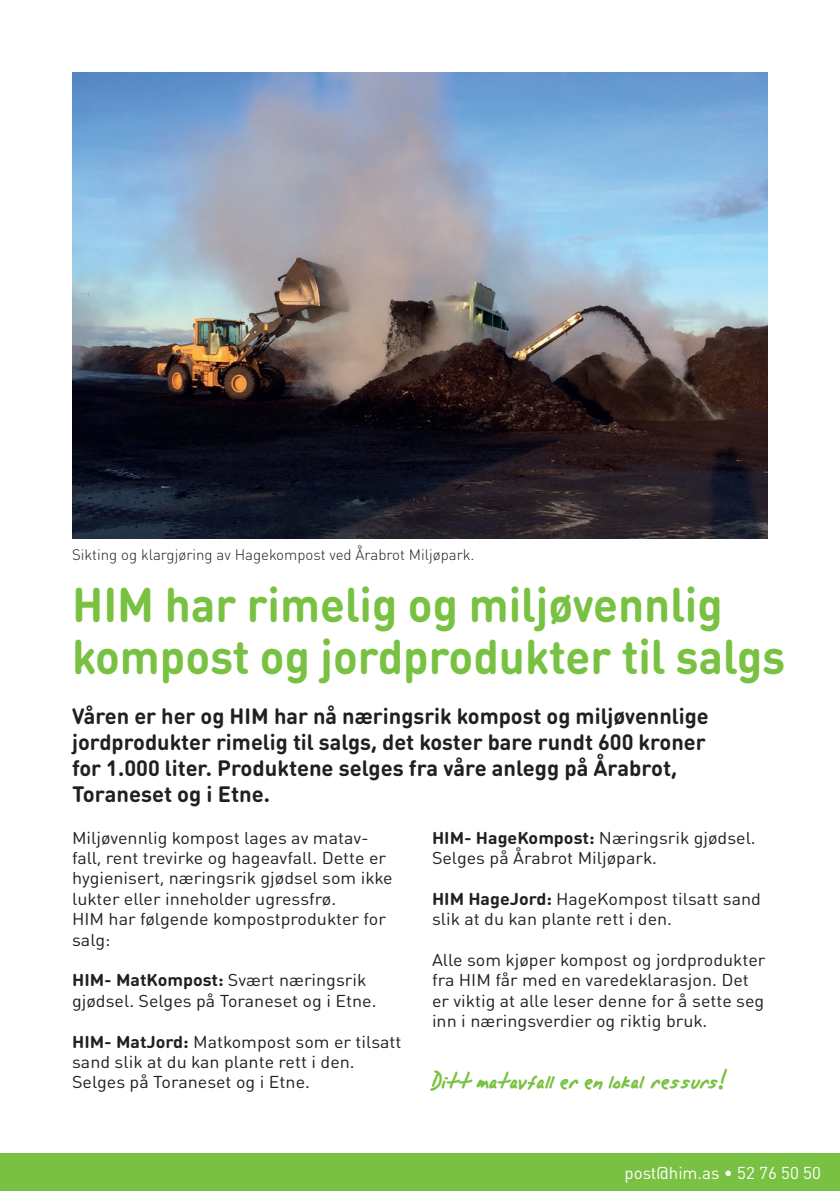
<style>
.page{position:relative;width:840px;height:1191px;background:#fff}
.page>*{position:absolute;margin:0;border:0;box-sizing:border-box;transform-origin:0 0}
.t1{font:700 48px/52px "DIN Round OT";color:#79c142;scale:.95 1}
.t2{font:36px "Alpha Mack AOE";color:#79c142}
.t3{font:700 22px/26px "DIN Round OT";color:#231f20}
.t4{font:17px/20.4px "DIN Round OT";color:#231f20;scale:1.05 1}
.t5{font:17px "DIN";color:#fff}
.t6{font:300 15px "DIN Round OT";color:#231f20}
.s1{font-weight:700}
</style>
<div class="page">
<div style="left:0;top:1153px;width:839px;height:38px;background:#79c142"></div>
<img style="left:72px;top:72px;width:695px;height:467px">
<p class="t6" style="left:72px;top:545px;width:404px">Sikting og klargjøring av Hagekompost ved Årabrot Miljøpark.</p>
<h1 class="t1" style="left:72px;top:578px;width:751px">HIM har rimelig og miljøvennlig kompost og jordprodukter til salgs</h1>
<p class="t3" style="left:72px;top:703px;width:638px">Våren er her og HIM har nå næringsrik kompost og miljøvennlige jordprodukter rimelig til salgs, det koster bare rundt 600 kroner for 1.000 liter. Produktene selges fra våre anlegg på Årabrot, Toraneset og i Etne.</p>
<p class="t4" style="left:72px;top:827px;width:306px">Miljøvennlig kompost lages av matav&shy;fall, rent trevirke og hageavfall. Dette er hygienisert, næringsrik gjødsel som ikke lukter eller inneholder ugressfrø.<br>HIM har følgende kompostprodukter for salg:</p>
<p class="t4" style="left:72px;top:969px;width:291px"><span class="s1">HIM- MatKompost:</span> Svært næringsrik gjødsel. Selges på Toraneset og i Etne.</p>
<p class="t4" style="left:72px;top:1031px;width:315px"><span class="s1">HIM- MatJord:</span> Matkompost som er tilsatt sand slik at du kan plante rett i den.<br>Selges på Toraneset og i Etne.</p>
<p class="t4" style="left:432px;top:827px;width:309px"><span class="s1">HIM- HageKompost:</span> Næringsrik gjødsel.<br>Selges på Årabrot Miljøpark.</p>
<p class="t4" style="left:432px;top:888px;width:314px"><span class="s1">HIM HageJord:</span> HageKompost tilsatt sand slik at du kan plante rett i den.</p>
<p class="t4" style="left:432px;top:949px;width:319px">Alle som kjøper kompost og jordprodukter fra HIM får med en varedeklarasjon. Det er viktig at alle leser denne for å sette seg inn i næringsverdier og riktig bruk.</p>
<h2 class="t2" style="left:432px;top:1059px;width:296px">Ditt matavfall er en lokal ressurs!</h2>
<p class="t5" style="left:624px;top:1162px;width:198px">post@him.as • 52 76 50 50</p>
</div>
